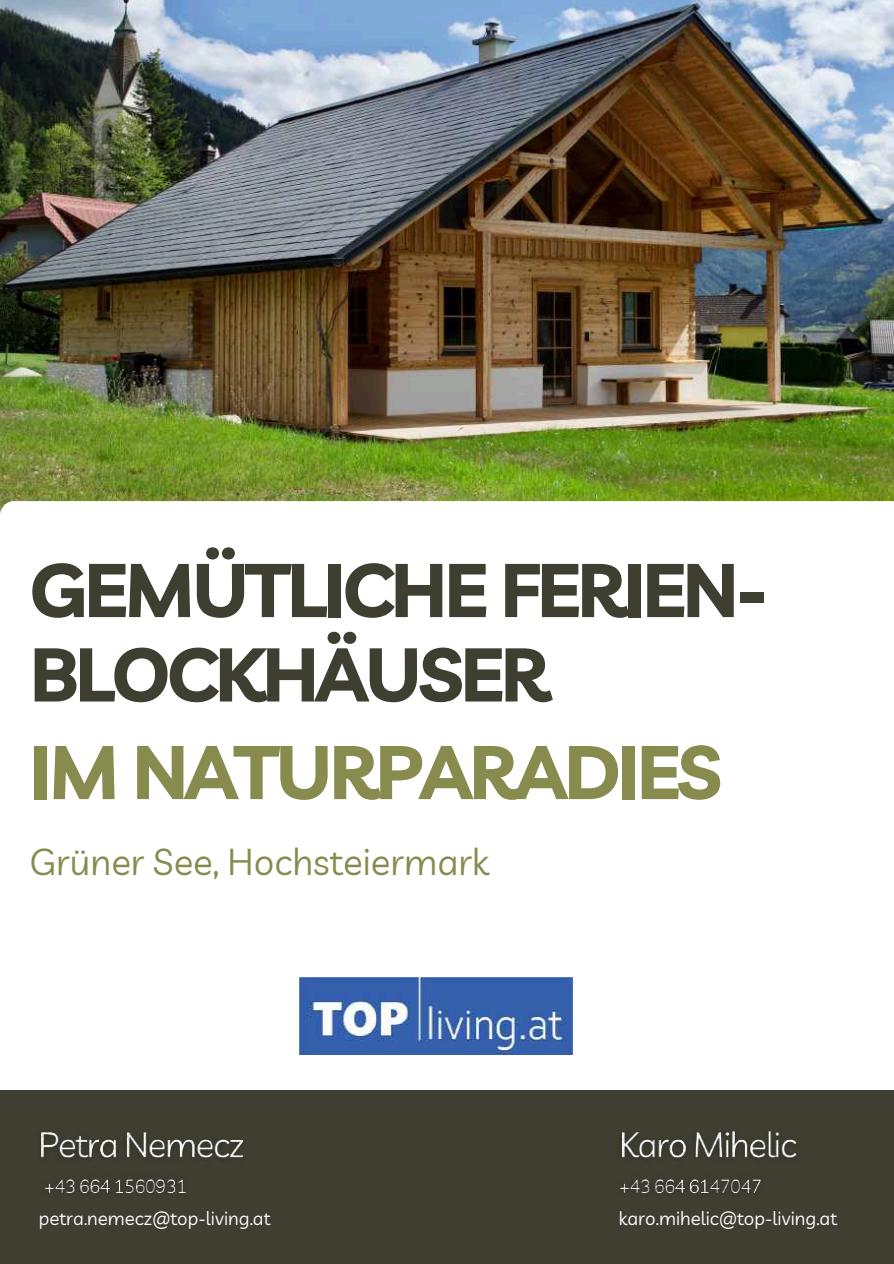
<style>
.page{position:relative;width:894px;height:1264px;background:#fff}
.page>*{position:absolute;margin:0;border:0;box-sizing:border-box;transform-origin:0 0}
.t1{font:700 74.85px/84.3px "Livvic";letter-spacing:-.04em;color:#3e3f31}
.t2{font:700 74.85px "Livvic";letter-spacing:-.04em;color:#878b4e}
.t3{font:36.6px "Livvic";color:#878b4e}
.t4{font:18.6px "Livvic";color:#fff}
</style>
<div class="page">
<img style="left:0;top:0;width:893px;height:501px">
<div style="left:0;top:1090px;width:893px;height:173px;background:#3e3f31"></div>
<img style="left:300px;top:977px;width:272px;height:77px">
<img style="left:619px;top:1179px;width:142px;height:17px">
<img style="left:622px;top:1131px;width:175px;height:27px">
<img style="left:41px;top:1132px;width:203px;height:26px">
<img style="left:44px;top:1179px;width:142px;height:16px">
<h1 class="t1" style="left:30px;top:546px;width:740px">GEMÜTLICHE FERIEN-<br>BLOCKHÄUSER</h1>
<h1 class="t2" style="left:30px;top:723px;width:693px">IM NATURPARADIES</h1>
<h2 class="t3" style="left:30px;top:838px;width:461px">Grüner See, Hochsteiermark</h2>
<p class="t4" style="left:39px;top:1206px;width:233px">petra.nemecz@top-living.at</p>
<p class="t4" style="left:618px;top:1206px;width:220px">karo.mihelic@top-living.at</p>
</div>
